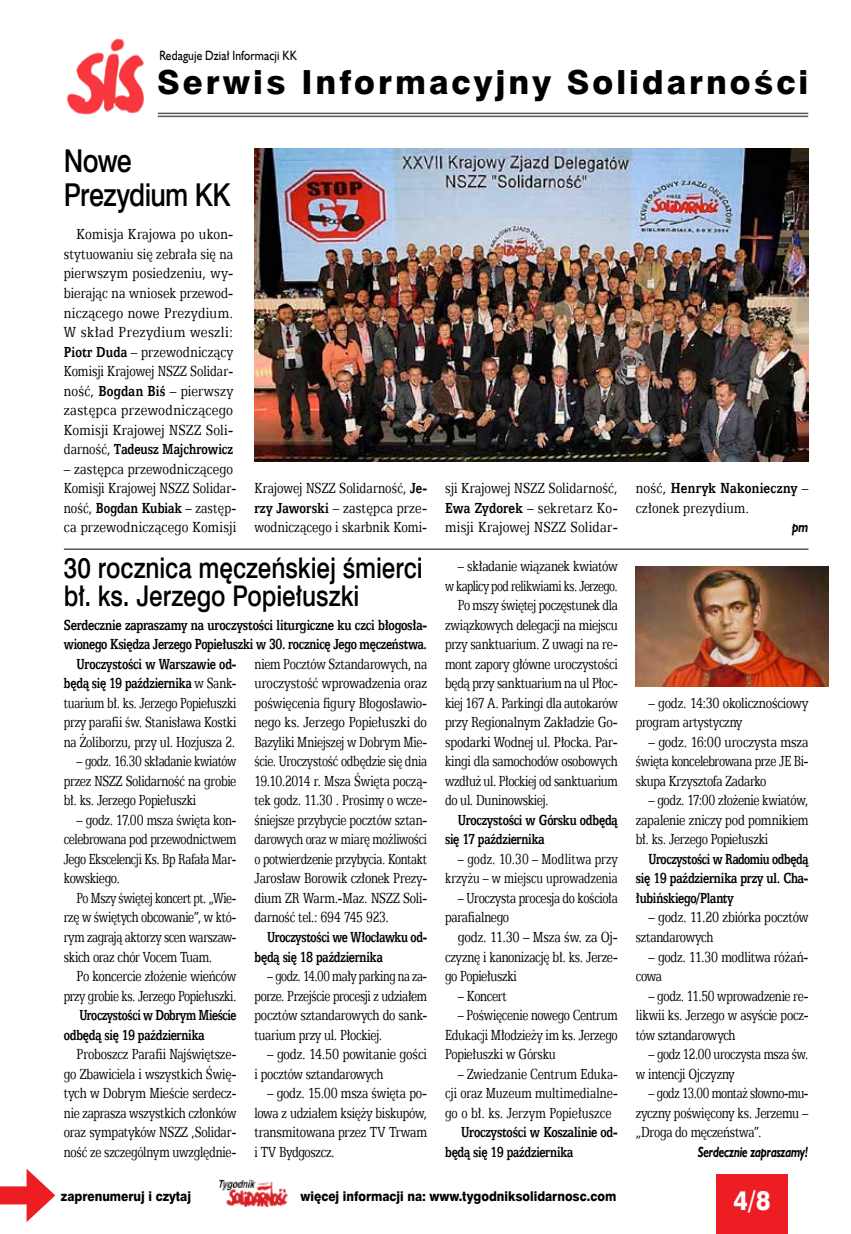
<style>
.page{position:relative;width:851px;height:1234px;background:#fff}
.page>*{position:absolute;margin:0;border:0;box-sizing:border-box;transform-origin:0 0}
.t1{font:33.3px "Swis 721 Hv EU";letter-spacing:.09em;color:#000}
.t2{font:31.5px/34.5px "Swis 721 Md EU";letter-spacing:-.03em;color:#000;scale:.85 1}
.t3{font:28.5px/28.5px "Swis 721 Md EU";color:#000;scale:.85 1}
.t4{font:27px "Swis 721 Hv EU";color:#fff;scale:.9 1}
.t5{font:16.5px/19.5px "Egyptian 505 EU";letter-spacing:-.015em;color:#000;text-align:justify;scale:.75 1}
.t6{font:16.5px/19.5px "Egyptian 505 EU";letter-spacing:-.015em;color:#000;text-align:justify;scale:.76 1}
.t7{font:16.5px/19.5px "Egyptian 505 EU";letter-spacing:-.015em;color:#000;text-align:justify;scale:.74 1}
.t8{font:16.5px/19.5px "Egyptian 505 EU";letter-spacing:-.015em;color:#000;text-align:justify;scale:.72 1}
.t9{font:16.5px/19.5px "Egyptian 505 EU";letter-spacing:-.015em;color:#000;text-align:justify;scale:.81 1}
.t10{font:16.5px/19.5px "Egyptian 505 EU";letter-spacing:-.015em;color:#000;scale:.77 1}
.t11{font:16.5px/19.5px "Egyptian 505 EU";letter-spacing:-.015em;color:#000;text-align:justify;scale:.78 1}
.t12{font:700 16.5px/19.5px "Egyptian 505 EU";letter-spacing:-.02em;color:#000;scale:.75 1}
.t13{font:16.5px/19.5px "Egyptian 505 EU";letter-spacing:-.015em;color:#000;text-align:justify;scale:.73 1}
.t14{font:700 16.5px/19.5px "Egyptian 505 EU";letter-spacing:-.02em;color:#000;scale:.73 1}
.t15{font:16.5px/19.5px "Egyptian 505 EU";letter-spacing:.01em;color:#000;scale:.8 1}
.t16{font:16.5px/19.5px "Egyptian 505 EU";letter-spacing:-.015em;color:#000;text-align:justify;scale:.79 1}
.t17{font:700 16.5px "Egyptian 505 EU";letter-spacing:-.02em;color:#000;scale:.77 1}
.t18{font:16.5px/19.5px "Egyptian 505 EU";letter-spacing:.005em;color:#000;text-align:right;scale:.74 1}
.t19{font:700 16.5px/19.5px "Egyptian 505 EU";letter-spacing:-.02em;color:#000;scale:.74 1}
.t20{font:700 16.5px/19.5px "Egyptian 505 EU";letter-spacing:-.02em;color:#000;scale:.76 1}
.t21{font:16.5px/19.5px "Egyptian 505 EU";letter-spacing:.01em;color:#000;scale:.81 1}
.t22{font:16.5px "Egyptian 505 EU";letter-spacing:-.035em;color:#000;scale:.72 1}
.t23{font:italic 700 15px "Humanst 521 EU";letter-spacing:-.025em;color:#000;scale:.75 1}
.t24{font:italic 700 15px "Humanst 521 EU";letter-spacing:-.025em;color:#000;scale:.8 1}
.t25{font:13.5px "Swis 721 Hv EU";color:#000;scale:.9 1}
.t26{font:13.5px "Humanst 521 EU";letter-spacing:.015em;color:#000;scale:.85 1}
.s1{font-weight:700}
.s2{font-weight:400}
</style>
<div class="page">
<div style="left:716px;top:1174px;width:72px;height:59px;background:#ed1d24"></div>
<img style="left:219px;top:1179px;width:69px;height:27px">
<div style="left:0;top:1186px;width:38px;height:18px;background:#ed1d24"></div>
<svg style="left:27px;top:1169px;width:28px;height:52px"></svg>
<img style="left:66px;top:38px;width:78px;height:77px">
<hr style="left:158px;top:113px;width:650px;height:1px;background:#58595b">
<hr style="left:158px;top:116px;width:650px;height:1px;background:#58595b">
<img style="left:635px;top:566px;width:193px;height:120px">
<img style="left:254px;top:149px;width:554px;height:312px">
<hr style="left:64px;top:548px;width:744px;height:1px;background:#000">
<p class="t26" style="left:159px;top:47px;width:163px">Redaguje Dział Informacji KK</p>
<h1 class="t1" style="left:157px;top:62px;width:652px">Serwis Informacyjny Solidarności</h1>
<h2 class="t2" style="left:64px;top:145px;width:197px">Nowe<br>Prezydium KK</h2>
<p class="t9" style="left:64px;top:224px;width:210px;text-indent:13px">Komisja Krajowa po ukon&shy;stytuowaniu się zebrała się na pierwszym posiedzeniu, wy&shy;bierając na wniosek przewod&shy;niczącego nowe Prezydium.<br>W skład Prezydium weszli:<br><span class="s1">Piotr Duda</span> – przewodniczący Komisji Krajowej NSZZ Solidar&shy;ność, <span class="s1">Bogdan Biś</span> – pierwszy zastępca przewodniczącego Komisji Krajowej NSZZ Soli&shy;darność, <span class="s1">Tadeusz Majchrowicz</span></p>
<p class="t15" style="left:64px;top:458px;width:217px">– zastępca przewodniczącego<br>Komisji Krajowej NSZZ Solidar&shy;ność, <span class="s1">Bogdan Kubiak</span> – zastęp&shy;ca przewodniczącego Komisji</p>
<p class="t10" style="left:254px;top:478px;width:226px;text-align:justify">Krajowej NSZZ Solidarność, <span class="s1">Je&shy;rzy Jaworski</span> – zastępca prze&shy;wodniczącego i skarbnik Komi-</p>
<p class="t16" style="left:445px;top:478px;width:220px">sji Krajowej NSZZ Solidarność, <span class="s1">Ewa Zydorek</span> – sekretarz Ko&shy;misji Krajowej NSZZ Solidar-</p>
<p class="t21" style="left:635px;top:478px;width:215px">ność, <span class="s1">Henryk Nakonieczny</span> – członek prezydium.</p>
<p class="t24" style="left:792px;top:517px;width:22px">pm</p>
<h3 class="t3" style="left:64px;top:555px;width:424px">30 rocznica męczeńskiej śmierci bł. ks. Jerzego Popiełuszki</h3>
<p class="t17" style="left:64px;top:615px;width:473px">Serdecznie zapraszamy na uroczystości liturgiczne ku czci błogosła-</p>
<p class="t12" style="left:64px;top:634px;width:486px">wionego Księdza Jerzego Popiełuszki w 30. rocznicę Jego męczeństwa.</p>
<p class="t12" style="left:77px;top:653px;width:215px">Uroczystości w Warszawie od-</p>
<p class="t12" style="left:64px;top:673px;width:232px">będą się 19 października <span class="s2">w Sank-</span></p>
<p class="t7" style="left:64px;top:692px;width:235px">tuarium bł. ks. Jerzego Popiełuszki</p>
<p class="t5" style="left:64px;top:712px;width:232px">przy parafii św. Stanisława Kostki</p>
<p class="t5" style="left:64px;top:731px;width:230px">na Żoliborzu, przy ul. Hozjusza 2.</p>
<p class="t13" style="left:64px;top:751px;width:238px;text-indent:13px">– godz. 16.30 składanie kwiatów przez NSZZ Solidarność na grobie bł. ks. Jerzego Popiełuszki</p>
<p class="t5" style="left:64px;top:809px;width:232px;text-indent:13px">– godz. 17.00 msza święta kon&shy;celebrowana pod przewodnictwem Jego Ekscelencji Ks. Bp Rafała Mar&shy;kowskiego.</p>
<p class="t8" style="left:64px;top:887px;width:241px;text-indent:13px">Po Mszy świętej koncert pt. „Wie&shy;rzę w świętych obcowanie”, w któ&shy;rym zagrają aktorzy scen warszaw&shy;skich oraz chór Vocem Tuam.</p>
<p class="t6" style="left:64px;top:965px;width:229px;text-align:right">Po koncercie złożenie wieńców przy grobie ks. Jerzego Popiełuszki.</p>
<p class="t14" style="left:64px;top:1004px;width:238px;text-indent:16px">Uroczystości w Dobrym Mieście odbędą się 19 października</p>
<p class="t6" style="left:64px;top:1043px;width:229px;text-indent:13px">Proboszcz Parafii Najświętsze&shy;go Zbawiciela i wszystkich Świę&shy;tych w Dobrym Mieście serdecz&shy;nie zaprasza wszystkich członków oraz sympatyków NSZZ ,Solidar&shy;ność ze szczególnym uwzględnie-</p>
<p class="t5" style="left:254px;top:653px;width:232px">niem Pocztów Sztandarowych, na uroczystość wprowadzenia oraz poświęcenia figury Błogosławio&shy;nego ks. Jerzego Popiełuszki do Bazyliki Mniejszej w Dobrym Mie&shy;ście. Uroczystość odbędzie się dnia 19.10.2014 r. Msza Święta począ&shy;tek godz. 11.30 . Prosimy o wcze&shy;śniejsze przybycie pocztów sztan&shy;darowych oraz w miarę możliwości o potwierdzenie przybycia. Kontakt Jarosław Borowik członek Prezy&shy;dium ZR Warm.-Maz. NSZZ Soli&shy;darność tel.: 694 745 923.</p>
<p class="t19" style="left:254px;top:926px;width:235px;text-indent:13px">Uroczystości we Włocławku od&shy;będą się 18 października</p>
<p class="t8" style="left:254px;top:965px;width:241px;text-indent:13px">– godz. 14.00 mały parking na za&shy;porze. Przejście procesji z udziałem pocztów sztandarowych do sank&shy;tuarium przy ul. Płockiej.</p>
<p class="t11" style="left:254px;top:1043px;width:223px;text-indent:13px">– godz. 14.50 powitanie gości i pocztów sztandarowych</p>
<p class="t6" style="left:254px;top:1082px;width:229px;text-indent:13px">– godz. 15.00 msza święta po&shy;lowa z udziałem księży biskupów, transmitowana przez TV Trwam i TV Bydgoszcz.</p>
<p class="t10" style="left:458px;top:556px;width:209px">– składanie wiązanek kwiatów</p>
<p class="t22" style="left:445px;top:576px;width:241px">w kaplicy pod relikwiami ks. Jerzego.</p>
<p class="t7" style="left:458px;top:595px;width:217px">Po mszy świętej poczęstunek dla</p>
<p class="t5" style="left:445px;top:614px;width:232px">związkowych delegacji na miejscu</p>
<p class="t6" style="left:445px;top:634px;width:229px">przy sanktuarium. Z uwagi na re-</p>
<p class="t6" style="left:445px;top:653px;width:229px">mont zapory główne uroczystości</p>
<p class="t5" style="left:445px;top:673px;width:232px">będą przy sanktuarium na ul Płoc-</p>
<p class="t5" style="left:445px;top:692px;width:232px">kiej 167 A. Parkingi dla autokarów</p>
<p class="t10" style="left:445px;top:712px;width:226px">przy Regionalnym Zakładzie Go-</p>
<p class="t10" style="left:445px;top:731px;width:226px">spodarki Wodnej ul. Płocka. Par-</p>
<p class="t5" style="left:445px;top:751px;width:232px">kingi dla samochodów osobowych</p>
<p class="t7" style="left:445px;top:770px;width:235px">wzdłuż ul. Płockiej od sanktuarium</p>
<p class="t5" style="left:445px;top:790px;width:139px">do ul. Duninowskiej.</p>
<p class="t12" style="left:445px;top:809px;width:232px;text-indent:13px">Uroczystości w Górsku odbędą się 17 października</p>
<p class="t18" style="left:445px;top:848px;width:235px">– godz. 10.30 – Modlitwa przy krzyżu – w miejscu uprowadzenia</p>
<p class="t7" style="left:445px;top:887px;width:235px;text-indent:13px">– Uroczysta procesja do kościoła parafialnego</p>
<p class="t11" style="left:445px;top:926px;width:223px;text-indent:13px">godz. 11.30 – Msza św. za Oj&shy;czyznę i kanonizację bł. ks. Jerze&shy;go Popiełuszki</p>
<p class="t5" style="left:458px;top:985px;width:67px">– Koncert</p>
<p class="t7" style="left:445px;top:1004px;width:235px;text-indent:13px">– Poświęcenie nowego Centrum Edukacji Młodzieży im ks. Jerzego Popiełuszki w Górsku</p>
<p class="t7" style="left:445px;top:1063px;width:235px;text-indent:13px">– Zwiedzanie Centrum Eduka&shy;cji oraz Muzeum multimedialne&shy;go o bł. ks. Jerzym Popiełuszce</p>
<p class="t20" style="left:445px;top:1121px;width:229px;text-indent:16px">Uroczystości w Koszalinie od&shy;będą się 19 października</p>
<p class="t25" style="left:61px;top:1187px;width:146px">zaprenumeruj i czytaj</p>
<p class="t25" style="left:300px;top:1187px;width:352px">więcej informacji na: www.tygodniksolidarnosc.com</p>
<p class="t10" style="left:635px;top:692px;width:226px;text-indent:13px">– godz. 14:30 okolicznościowy program artystyczny</p>
<p class="t11" style="left:635px;top:731px;width:223px;text-indent:13px">– godz. 16:00 uroczysta msza święta koncelebrowana prze JE Bi&shy;skupa Krzysztofa Zadarko</p>
<p class="t5" style="left:635px;top:790px;width:232px;text-indent:13px">– godz. 17:00 złożenie kwiatów, zapalenie zniczy pod pomnikiem bł. ks. Jerzego Popiełuszki</p>
<p class="t14" style="left:635px;top:848px;width:238px;text-align:justify;text-indent:13px">Uroczystości w Radomiu odbędą się 19 października przy ul. Cha&shy;łubińskiego/Planty</p>
<p class="t10" style="left:635px;top:907px;width:226px;text-indent:13px">– godz. 11.20 zbiórka pocztów sztandarowych</p>
<p class="t6" style="left:635px;top:946px;width:229px;text-indent:13px">– godz. 11.30 modlitwa różań&shy;cowa</p>
<p class="t7" style="left:635px;top:985px;width:235px;text-indent:13px">– godz. 11.50 wprowadzenie re&shy;likwii ks. Jerzego w asyście pocz&shy;tów sztandarowych</p>
<p class="t13" style="left:635px;top:1043px;width:238px;text-indent:13px">– godz 12.00 uroczysta msza św. w intencji Ojczyzny</p>
<p class="t8" style="left:635px;top:1082px;width:241px;text-indent:13px">– godz 13.00 montaż słowno-mu&shy;zyczny poświęcony ks. Jerzemu – „Droga do męczeństwa”.</p>
<p class="t23" style="left:697px;top:1141px;width:149px">Serdecznie zapraszamy!</p>
<h3 class="t4" style="left:733px;top:1183px;width:42px">4/8</h3>
</div>
